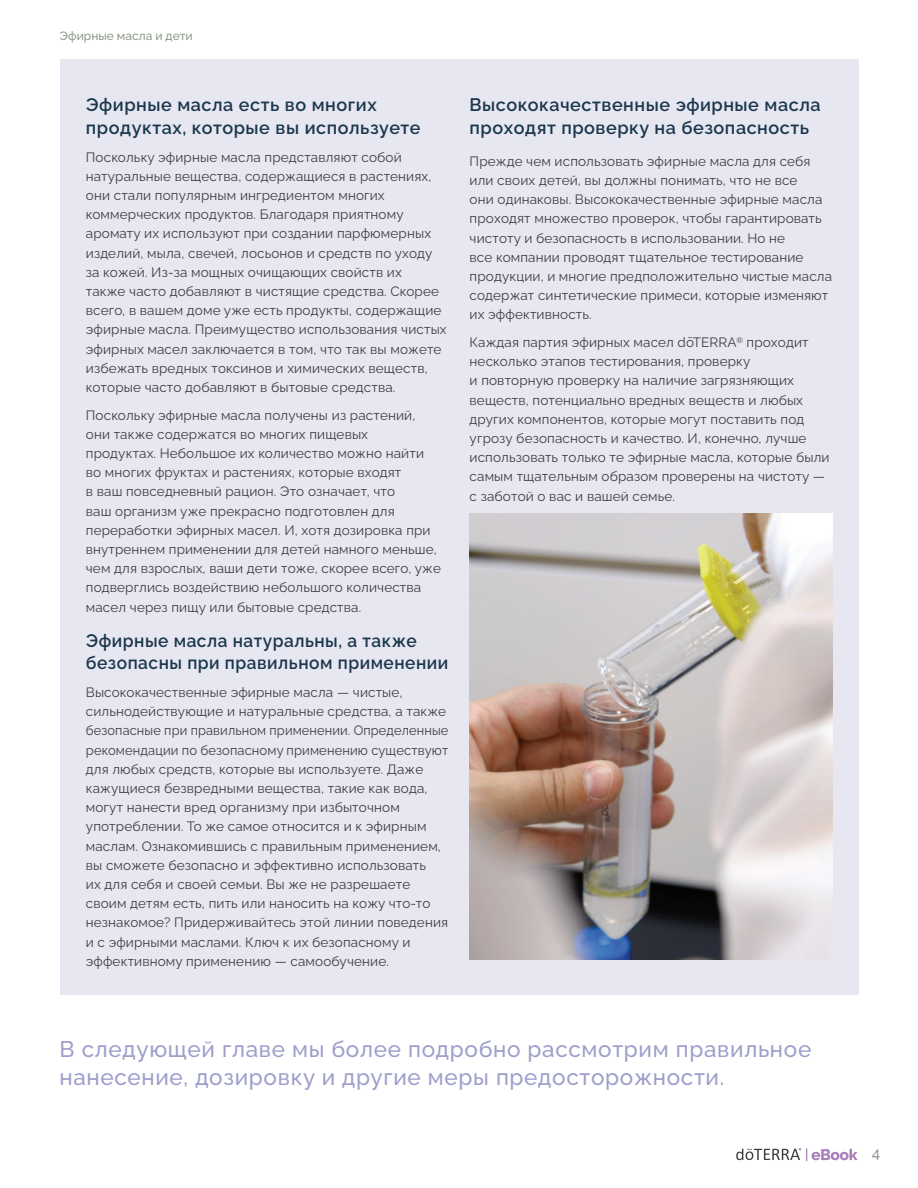
<style>
.page{position:relative;width:918px;height:1188px;background:#fff}
.page>*{position:absolute;margin:0;border:0;box-sizing:border-box;transform-origin:0 0}
.Intro_Paragraph{font:22.5px/28.5px "Raleway v 4020 Medium";letter-spacing:.03em;color:#9e9fcb}
.Intro_Paragraph-2{font:700 18px/22.5px "Raleway v 4020 Semi";letter-spacing:.03em;color:#1a374b;scale:.96 1}
.Body_Copy{font:700 18px/22.5px "Raleway v 4020 Semi";letter-spacing:.03em;color:#1a374b}
.Intro_Paragraph-3{font:700 18px/22.5px "Raleway v 4020 Semi";letter-spacing:.03em;color:#1a374b}
.t1{font:15px "Raleway v 4020 Medium";color:#909a8c}
.Body_Copy-2{font:13.5px/19.2px "Raleway v 4020 Regular";letter-spacing:.01em;color:#3e3e3f}
.t2{font:12px "Raleway v 4020 Medium";color:#909a8c}
</style>
<div class="page">
<svg style="left:736px;top:1148px;width:122px;height:13px"></svg>
<div style="left:60px;top:60px;width:798px;height:935px;background:#e7e7f2"></div>
<img style="left:470px;top:513px;width:362px;height:446px">
<p class="t2" style="left:60px;top:26px;width:135px">Эфирные масла и дети</p>
<p class="Intro_Paragraph-3" style="left:86px;top:92px;width:336px">Эфирные масла есть во многих продуктах, которые вы используете</p>
<p class="Body_Copy-2" style="left:86px;top:146px;width:362px">Поскольку эфирные масла представляют собой натуральные вещества, содержащиеся в растениях, они стали популярным ингредиентом многих коммерческих продуктов. Благодаря приятному аромату их используют при создании парфюмерных изделий, мыла, свечей, лосьонов и средств по уходу за кожей. Из-за мощных очищающих свойств их<br>также часто добавляют в чистящие средства. Скорее всего, в вашем доме уже есть продукты, содержащие эфирные масла. Преимущество использования чистых эфирных масел заключается в том, что так вы можете избежать вредных токсинов и химических веществ, которые часто добавляют в бытовые средства.</p>
<p class="Body_Copy-2" style="left:86px;top:404px;width:357px">Поскольку эфирные масла получены из растений, они также содержатся во многих пищевых продуктах. Небольшое их количество можно найти во многих фруктах и растениях, которые входят<br>в ваш повседневный рацион. Это означает, что<br>ваш организм уже прекрасно подготовлен для переработки эфирных масел. И, хотя дозировка при внутреннем применении для детей намного меньше, чем для взрослых, ваши дети тоже, скорее всего, уже подверглись воздействию небольшого количества масел через пищу или бытовые средства.</p>
<p class="Intro_Paragraph-2" style="left:86px;top:627px;width:379px">Эфирные масла натуральны, а также безопасны при правильном применении</p>
<p class="Body_Copy-2" style="left:86px;top:681px;width:364px">Высококачественные эфирные масла — чистые, сильнодействующие и натуральные средства, а также безопасные при правильном применении. Определенные рекомендации по безопасному применению существуют для любых средств, которые вы используете. Даже кажущиеся безвредными вещества, такие как вода, могут нанести вред организму при избыточном употреблении. То же самое относится и к эфирным маслам. Ознакомившись с правильным применением, вы сможете безопасно и эффективно использовать<br>их для себя и своей семьи. Вы же не разрешаете своим детям есть, пить или наносить на кожу что-то незнакомое? Придерживайтесь этой линии поведения и с эфирными маслами. Ключ к их безопасному и эффективному применению — самообучение.</p>
<p class="Body_Copy" style="left:470px;top:92px;width:352px">Высококачественные эфирные масла проходят проверку на безопасность</p>
<p class="Body_Copy-2" style="left:470px;top:150px;width:364px">Прежде чем использовать эфирные масла для себя или своих детей, вы должны понимать, что не все<br>они одинаковы. Высококачественные эфирные масла проходят множество проверок, чтобы гарантировать чистоту и безопасность в использовании. Но не<br>все компании проводят тщательное тестирование продукции, и многие предположительно чистые масла содержат синтетические примеси, которые изменяют их эффективность.</p>
<p class="Body_Copy-2" style="left:470px;top:331px;width:361px">Каждая партия эфирных масел dōTERRA<sup>®</sup> проходит несколько этапов тестирования, проверку<br>и повторную проверку на наличие загрязняющих веществ, потенциально вредных веществ и любых других компонентов, которые могут поставить под угрозу безопасность и качество. И, конечно, лучше использовать только те эфирные масла, которые были самым тщательным образом проверены на чистоту — с заботой о вас и вашей семье.</p>
<p class="Intro_Paragraph" style="left:60px;top:1032px;width:753px">В следующей главе мы более подробно рассмотрим правильное нанесение, дозировку и другие меры предосторожности.</p>
<p class="t1" style="left:872px;top:1141px;width:10px">4</p>
</div>
